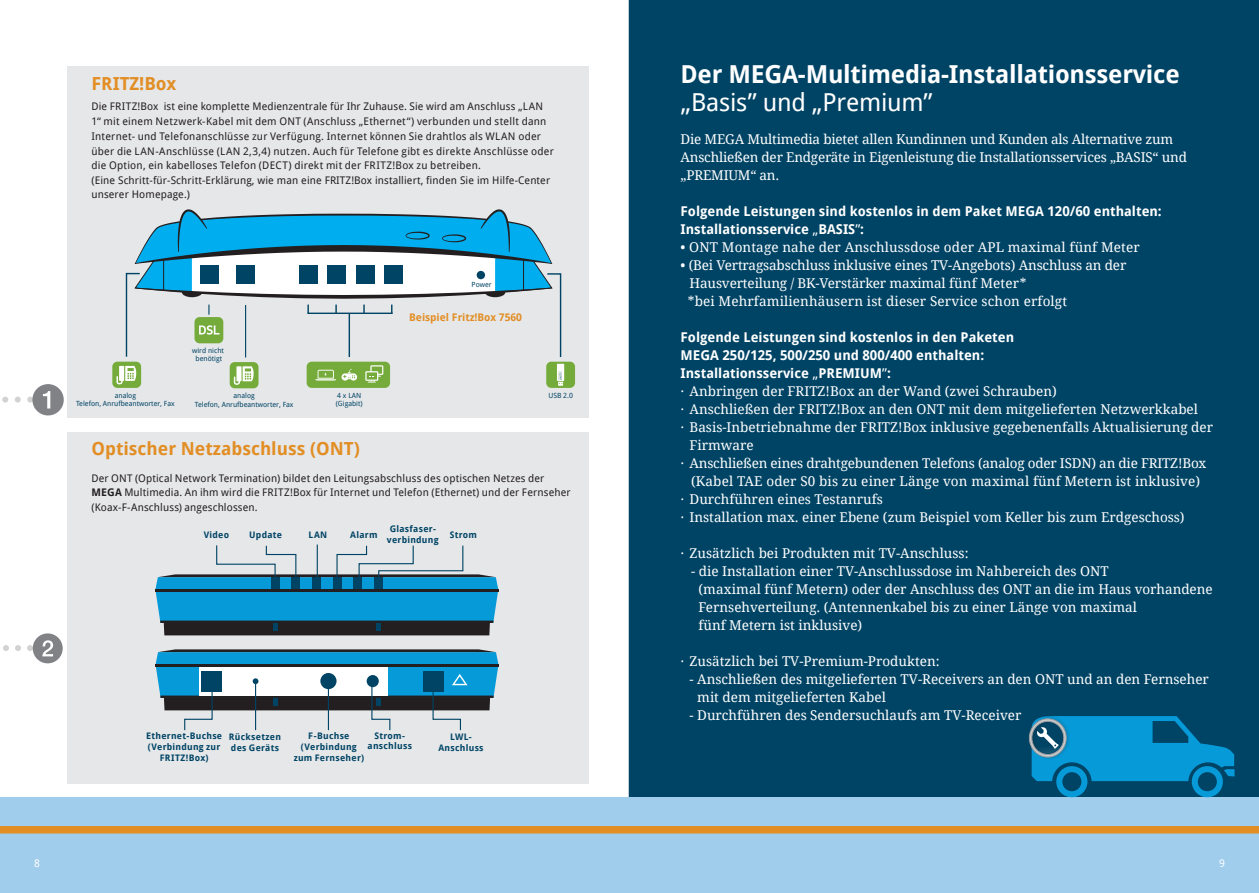
<style>
.page{position:relative;width:1259px;height:893px;background:#fff}
.page>*{position:absolute;margin:0;border:0;box-sizing:border-box;transform-origin:0 0}
.t1{font:700 24.75px "Droid Sans";letter-spacing:-.01em;color:#fff}
.t2{font:24.75px "Droid Sans";letter-spacing:-.01em;color:#fff}
.t3{font:700 18px "Droid Sans";color:#e28e25}
.t4{font:13.5px/18px "Droid Serif";color:#fff}
.t5{font:700 13.5px "Droid Sans";color:#fff}
.t6{font:10.5px/14.9px "Droid Sans";letter-spacing:.015em;color:#231f20}
.t7{font:700 10.5px "Droid Sans";color:#e28e25}
.t8{font:10.5px "Droid Sans";color:#fff}
.t9{font:700 9px/10.8px "Droid Sans";letter-spacing:.03em;color:#004465;text-align:center}
.t10{font:7.05px/8.6px "Droid Sans";color:#004465;text-align:center}
.s1{font-weight:700}
.s2{font-weight:400}
</style>
<div class="page">
<div style="left:629px;top:0;width:630px;height:797px;background:#004465"></div>
<div style="left:67px;top:66px;width:521px;height:352px;background:#e6e7e9"></div>
<div style="left:67px;top:432px;width:521px;height:351px;background:#e6e7e9"></div>
<div style="left:0;top:797px;width:1259px;height:96px;background:#a1cded"></div>
<div style="left:0;top:826px;width:1259px;height:7px;background:#e28e25"></div>
<hr style="left:155px;top:664px;width:343px;height:3px;background:#231f20">
<svg style="left:156px;top:649px;width:342px;height:82px"></svg>
<svg style="left:155px;top:544px;width:343px;height:91px"></svg>
<hr style="left:317px;top:545px;width:1px;height:36px;background:#004465">
<div style="left:32px;top:384px;width:32px;height:31px;background:#808285;border-radius:50%"></div>
<svg style="left:2px;top:391px;width:49px;height:17px"></svg>
<svg style="left:3px;top:645px;width:30px;height:6px"></svg>
<div style="left:33px;top:633px;width:30px;height:30px;background:#808285;border-radius:50%"></div>
<svg style="left:42px;top:640px;width:11px;height:16px"></svg>
<div style="left:1191px;top:766px;width:32px;height:31px;border:6px solid #069ad9;border-radius:50%"></div>
<div style="left:1056px;top:766px;width:31px;height:31px;border:6px solid #069ad9;border-radius:50%"></div>
<div style="left:307px;top:362px;width:83px;height:26px;background:#74ab3a;border-radius:5px"></div>
<div style="left:546px;top:362px;width:29px;height:26px;background:#74ab3a;border-radius:5px"></div>
<svg style="left:557px;top:364px;width:7px;height:22px"></svg>
<svg style="left:125px;top:209px;width:437px;height:149px"></svg>
<div style="left:370px;top:365px;width:13px;height:10px;border:1px solid #fff"></div>
<div style="left:366px;top:372px;width:12px;height:8px;background:#74ab3a"></div>
<div style="left:365px;top:371px;width:13px;height:10px;border:1px solid #fff"></div>
<svg style="left:367px;top:376px;width:14px;height:6px"></svg>
<svg style="left:315px;top:369px;width:42px;height:12px"></svg>
<div style="left:112px;top:362px;width:29px;height:26px;background:#74ab3a;border-radius:5px"></div>
<svg style="left:116px;top:366px;width:20px;height:18px"></svg>
<div style="left:230px;top:362px;width:28px;height:26px;background:#74ab3a;border-radius:5px"></div>
<svg style="left:234px;top:366px;width:20px;height:19px"></svg>
<hr style="left:245px;top:305px;width:1px;height:52px;background:#004465">
<div style="left:1027px;top:716px;width:43px;height:44px;background:#004465"></div>
<svg style="left:1029px;top:716px;width:205px;height:65px;background:#0b83b8"></svg>
<p class="t3" style="left:91px;top:71px;width:86px">FRITZ!Box</p>
<p class="t6" style="left:91px;top:99px;width:464px">Die FRITZ!Box ist eine komplette Medienzentrale für Ihr Zuhause. Sie wird am Anschluss „LAN 1“ mit einem Netzwerk-Kabel mit dem ONT (Anschluss „Ethernet“) verbunden und stellt dann Internet- und Telefonanschlüsse zur Verfügung. Internet können Sie drahtlos als WLAN oder über die LAN-Anschlüsse (LAN 2,3,4) nutzen. Auch für Telefone gibt es direkte Anschlüsse oder die Option, ein kabelloses Telefon (DECT) direkt mit der FRITZ!Box zu betreiben.</p>
<p class="t6" style="left:91px;top:173px;width:460px;line-height:14.2px">(Eine Schritt-für-Schritt-Erklärung, wie man eine FRITZ!Box installiert, finden Sie im Hilfe-Center unserer Homepage.)</p>
<p class="t10" style="left:472px;top:280px;width:22px">Power</p>
<p class="t10" style="left:115px;top:391px;width:23px">analog</p>
<p class="t10" style="left:76px;top:399px;width:100px">Telefon, Anrufbeantworter, Fax</p>
<p class="t10" style="left:192px;top:346px;width:33px">wird nicht benötigt</p>
<p class="t7" style="left:409px;top:310px;width:114px">Beispiel Fritz!Box 7560</p>
<p class="t10" style="left:233px;top:391px;width:23px">analog</p>
<p class="t10" style="left:548px;top:391px;width:26px">USB 2.0</p>
<p class="t10" style="left:195px;top:400px;width:100px">Telefon, Anrufbeantworter, Fax</p>
<p class="t10" style="left:337px;top:391px;width:26px">4 x LAN</p>
<p class="t10" style="left:336px;top:399px;width:28px">(Gigabit)</p>
<p class="t3" style="left:91px;top:436px;width:270px">Optischer Netzabschluss (ONT)</p>
<p class="t6" style="left:91px;top:470px;width:454px">Der ONT (Optical Network Termination) bildet den Leitungsabschluss des optischen Netzes der</p>
<p class="t6" style="left:91px;top:485px;width:481px"><span class="s1">MEGA</span> Multimedia. An ihm wird die FRITZ!Box für Internet und Telefon (Ethernet) und der Fernseher (Koax-F-Anschluss) angeschlossen.</p>
<p class="t9" style="left:204px;top:529px;width:27px">Video</p>
<p class="t9" style="left:249px;top:529px;width:34px">Update</p>
<p class="t9" style="left:309px;top:529px;width:20px">LAN</p>
<p class="t9" style="left:350px;top:529px;width:29px">Alarm</p>
<p class="t9" style="left:390px;top:523px;width:48px">Glasfaser-</p>
<p class="t9" style="left:387px;top:534px;width:53px">verbindung</p>
<p class="t9" style="left:450px;top:529px;width:29px">Strom</p>
<p class="t9" style="left:146px;top:730px;width:78px">Ethernet-Buchse (Verbindung zur<br>FRITZ!Box)</p>
<p class="t9" style="left:294px;top:730px;width:72px">F-Buchse (Verbindung zum Fernseher)</p>
<p class="t9" style="left:367px;top:730px;width:46px">Strom‑ anschluss</p>
<p class="t9" style="left:438px;top:731px;width:47px">LWL-<br>Anschluss</p>
<p class="t9" style="left:229px;top:731px;width:54px;text-align:left">Rücksetzen des Geräts</p>
<p class="t1" style="left:680px;top:56px;width:501px">Der MEGA-Multimedia-Installationsservice</p>
<p class="t2" style="left:680px;top:85px;width:253px">„Basis” und „Premium”</p>
<p class="t4" style="left:680px;top:130px;width:508px">Die MEGA Multimedia bietet allen Kundinnen und Kunden als Alternative zum<br>Anschließen der Endgeräte in Eigenleistung die Installationsservices „BASIS“ und „PREMIUM“ an.</p>
<p class="t5" style="left:680px;top:202px;width:483px">Folgende Leistungen sind kostenlos in dem Paket MEGA 120/60 enthalten:</p>
<p class="t5" style="left:680px;top:220px;width:185px">Installationsservice <span class="s2">„</span>BASIS<span class="s2">”</span>:</p>
<p class="t4" style="left:680px;top:238px;width:461px">• ONT Montage nahe der Anschlussdose oder APL maximal fünf Meter</p>
<p class="t4" style="left:680px;top:256px;width:447px">• (Bei Vertragsabschluss inklusive eines TV-Angebots) Anschluss an der</p>
<p class="t4" style="left:689px;top:274px;width:338px">Hausverteilung / BK-Verstärker maximal fünf Meter*</p>
<p class="t4" style="left:688px;top:292px;width:381px">*bei Mehrfamilienhäusern ist dieser Service schon erfolgt</p>
<p class="t5" style="left:680px;top:328px;width:335px">Folgende Leistungen sind kostenlos in den Paketen</p>
<p class="t5" style="left:680px;top:346px;width:305px">MEGA 250/125, 500/250 und 800/400 enthalten:</p>
<p class="t5" style="left:680px;top:364px;width:212px">Installationsservice <span class="s2">„</span>PREMIUM<span class="s2">”</span>:</p>
<p class="t4" style="left:680px;top:382px;width:378px">· Anbringen der FRITZ!Box an der Wand (zwei Schrauben)</p>
<p class="t4" style="left:680px;top:400px;width:519px">· Anschließen der FRITZ!Box an den ONT mit dem mitgelieferten Netzwerkkabel</p>
<p class="t4" style="left:689px;top:418px;width:525px;text-indent:-9px">· Basis-Inbetriebnahme der FRITZ!Box inklusive gegebenenfalls Aktualisierung der<br>Firmware</p>
<p class="t4" style="left:680px;top:454px;width:527px">· Anschließen eines drahtgebundenen Telefons (analog oder ISDN) an die FRITZ!Box</p>
<p class="t4" style="left:691px;top:472px;width:510px">(Kabel TAE oder S0 bis zu einer Länge von maximal fünf Metern ist inklusive)</p>
<p class="t4" style="left:680px;top:490px;width:204px">· Durchführen eines Testanrufs</p>
<p class="t4" style="left:680px;top:508px;width:505px">· Installation max. einer Ebene (zum Beispiel vom Keller bis zum Erdgeschoss)</p>
<p class="t4" style="left:680px;top:544px;width:289px">· Zusätzlich bei Produkten mit TV-Anschluss:</p>
<p class="t4" style="left:691px;top:562px;width:419px">- die Installation einer TV-Anschlussdose im Nahbereich des ONT</p>
<p class="t4" style="left:698px;top:580px;width:516px">(maximal fünf Metern) oder der Anschluss des ONT an die im Haus vorhandene<br>Fernsehverteilung. (Antennenkabel bis zu einer Länge von maximal</p>
<p class="t4" style="left:698px;top:616px;width:165px">fünf Metern ist inklusive)</p>
<p class="t4" style="left:680px;top:652px;width:260px">· Zusätzlich bei TV-Premium-Produkten:</p>
<p class="t4" style="left:697px;top:670px;width:513px;text-indent:-8px">- Anschließen des mitgelieferten TV-Receivers an den ONT und an den Fernseher mit dem mitgelieferten Kabel</p>
<p class="t4" style="left:689px;top:706px;width:333px">- Durchführen des Sendersuchlaufs am TV-Receiver</p>
<p class="t8" style="left:34px;top:856px;width:7px">8</p>
<p class="t8" style="left:1219px;top:856px;width:7px">9</p>
</div>
